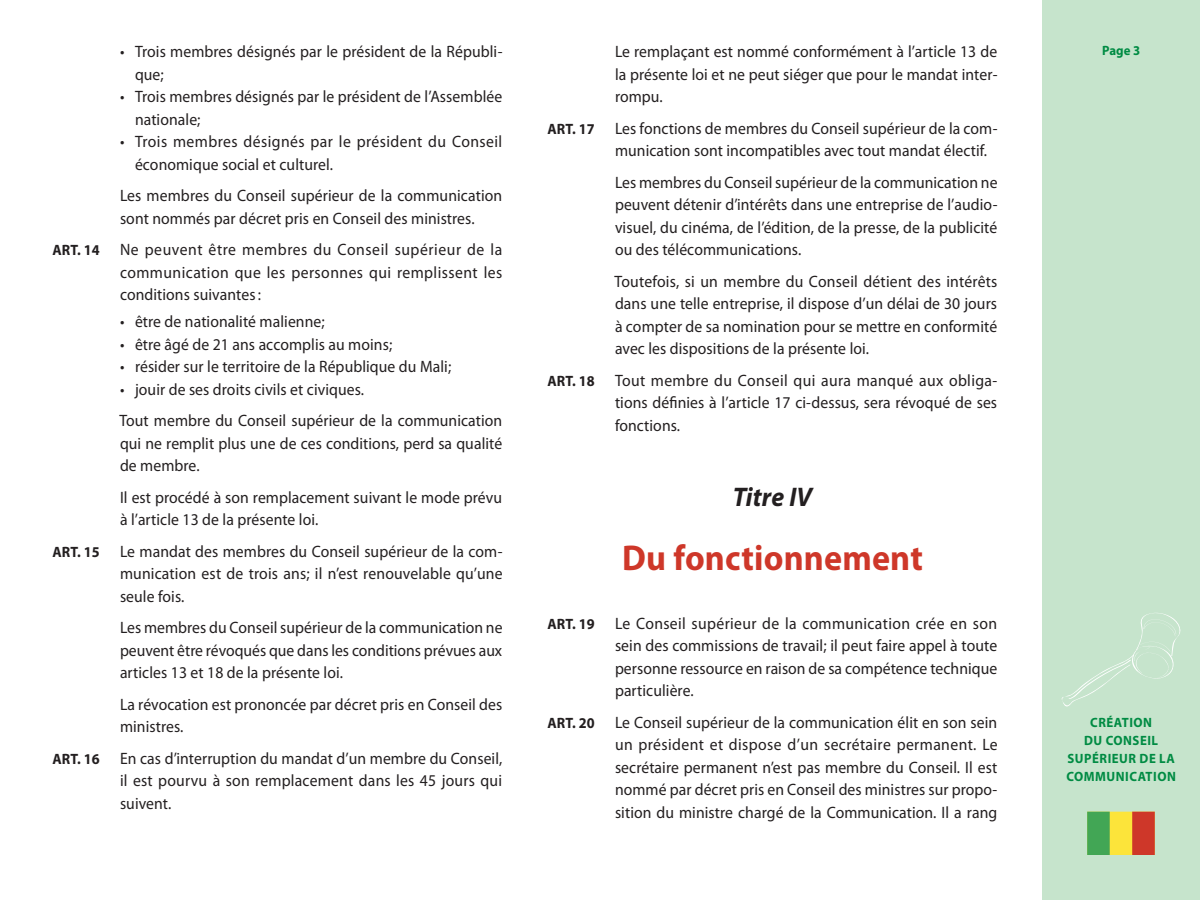
<style>
.page{position:relative;width:1200px;height:900px;background:#fff}
.page>*{position:absolute;margin:0;border:0;box-sizing:border-box;transform-origin:0 0}
.t1{font:700 36px "Myriad Pro";letter-spacing:.005em;color:#ce3729;scale:.95 1}
.t2{font:italic 700 27px "Myriad Pro";letter-spacing:.005em;color:#231f20;scale:.95 1}
.t3{font:16.5px/22.5px "Myriad Pro";letter-spacing:.005em;color:#231f20;text-align:justify;scale:.95 1}
.t4{font:16.5px/22.5px "Myriad Pro";letter-spacing:.025em;color:#231f20;scale:.95 1}
.t5{font:700 13.5px/18px "Myriad Pro";letter-spacing:.04em;color:#008b43;text-align:center;scale:.95 1}
.s1{font-weight:700;font-size:15px}
</style>
<div class="page">
<div style="left:1042px;top:0;width:158px;height:900px;background:#c6e4cc"></div>
<svg style="left:1087px;top:812px;width:68px;height:43px"></svg>
<svg style="left:1062px;top:613px;width:118px;height:93px"></svg>
<p class="t3" style="left:615px;top:41px;width:404px">Le remplaçant est nommé conformément à l’article 13 de la présente loi et ne peut siéger que pour le mandat inter&shy;rompu.</p>
<p class="t3" style="left:615px;top:117px;width:404px;text-indent:-68px"><span class="s1">ART. 17</span> Les fonctions de membres du Conseil supérieur de la com&shy;munication sont incompatibles avec tout mandat électif.</p>
<p class="t3" style="left:615px;top:171px;width:404px">Les membres du Conseil supérieur de la communication ne peuvent détenir d’intérêts dans une entreprise de l’audio&shy;visuel, du cinéma, de l’édition, de la presse, de la publicité ou des télécommunications.</p>
<p class="t3" style="left:614px;top:270px;width:405px">Toutefois, si un membre du Conseil détient des intérêts dans une telle entreprise, il dispose d’un délai de 30 jours à compter de sa nomination pour se mettre en conformité avec les dispositions de la présente loi.</p>
<p class="t3" style="left:615px;top:369px;width:404px;text-indent:-68px"><span class="s1">ART. 18</span> Tout membre du Conseil qui aura manqué aux obliga&shy;tions définies à l’article 17 ci-dessus, sera révoqué de ses fonctions.</p>
<p class="t3" style="left:120px;top:41px;width:404px">• Trois membres désignés par le président de la Républi-</p>
<p class="t5" style="left:1102px;top:42px;width:42px">Page 3</p>
<p class="t3" style="left:135px;top:63px;width:32px">que;</p>
<p class="t3" style="left:135px;top:86px;width:388px;text-indent:-15px">• Trois membres désignés par le président de l’Assemblée nationale;</p>
<p class="t4" style="left:135px;top:131px;width:388px;text-indent:-15px">• Trois membres désignés par le président du Conseil économique social et culturel.</p>
<p class="t3" style="left:120px;top:185px;width:404px">Les membres du Conseil supérieur de la communication sont nommés par décret pris en Conseil des ministres.</p>
<p class="t3" style="left:120px;top:239px;width:404px;text-indent:-68px"><span class="s1">ART. 14</span> Ne peuvent être membres du Conseil supérieur de la communication que les personnes qui remplissent les conditions suivantes :</p>
<p class="t3" style="left:120px;top:311px;width:217px">• être de nationalité malienne;</p>
<p class="t3" style="left:120px;top:333px;width:288px">• être âgé de 21 ans accomplis au moins;</p>
<p class="t3" style="left:120px;top:356px;width:350px">• résider sur le territoire de la République du Mali;</p>
<p class="t3" style="left:119px;top:374px;width:404px;line-height:31.5px">• jouir de ses droits civils et civiques.<br>Tout membre du Conseil supérieur de la communication</p>
<p class="t3" style="left:120px;top:432px;width:404px">qui ne remplit plus une de ces conditions, perd sa qualité de membre.</p>
<p class="t3" style="left:120px;top:486px;width:404px">Il est procédé à son remplacement suivant le mode prévu à l’article 13 de la présente loi.</p>
<p class="t3" style="left:120px;top:540px;width:404px;text-indent:-68px"><span class="s1">ART. 15</span> Le mandat des membres du Conseil supérieur de la com&shy;munication est de trois ans; il n’est renouvelable qu’une seule fois.</p>
<p class="t3" style="left:120px;top:617px;width:404px">Les membres du Conseil supérieur de la communication ne peuvent être révoqués que dans les conditions prévues aux articles 13 et 18 de la présente loi.</p>
<p class="t3" style="left:120px;top:693px;width:404px">La révocation est prononcée par décret pris en Conseil des ministres.</p>
<p class="t3" style="left:120px;top:747px;width:404px;text-indent:-68px"><span class="s1">ART. 16</span> En cas d’interruption du mandat d’un membre du Conseil, il est pourvu à son remplacement dans les 45 jours qui suivent.</p>
<h2 class="t2" style="left:733px;top:482px;width:85px">Titre IV</h2>
<h1 class="t1" style="left:622px;top:538px;width:318px">Du fonctionnement</h1>
<p class="t3" style="left:615px;top:612px;width:404px;text-indent:-68px"><span class="s1">ART. 19</span> Le Conseil supérieur de la communication crée en son sein des commissions de travail; il peut faire appel à toute personne ressource en raison de sa compétence technique particulière.</p>
<p class="t3" style="left:615px;top:711px;width:404px;text-indent:-68px"><span class="s1">ART. 20</span> Le Conseil supérieur de la communication élit en son sein un président et dispose d’un secrétaire permanent. Le secrétaire permanent n’est pas membre du Conseil. Il est nommé par décret pris en Conseil des ministres sur propo&shy;sition du ministre chargé de la Communication. Il a rang</p>
<p class="t5" style="left:1066px;top:714px;width:117px">CRÉATION<br>DU CONSEIL<br>SUPÉRIEUR DE LA<br>COMMUNICATION</p>
</div>
